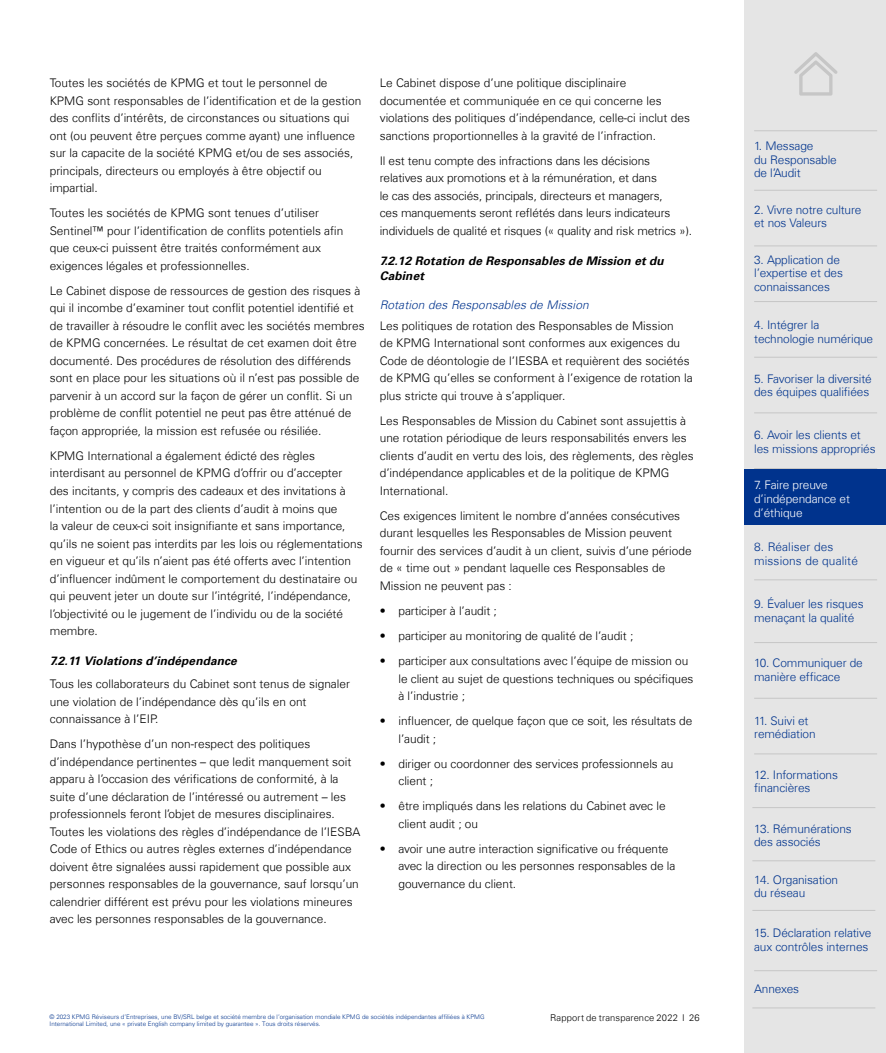
<style>
.page{position:relative;width:886px;height:1053px;background:#fff}
.page>*{position:absolute;margin:0;border:0;box-sizing:border-box;transform-origin:0 0}
.t1{font:300 11.88px/17.5px "Universfor KPMG";color:#000}
.t2{font:300 11.88px/13.8px "Universfor KPMG";letter-spacing:-.01em;color:#00338d}
.t3{font:italic 700 11.88px/15px "Universfor KPMG";letter-spacing:.01em;color:#000}
.t4{font:300 11.88px/13.8px "Universfor KPMG";letter-spacing:-.01em;color:#fff}
.t5{font:italic 300 11.88px "Universfor KPMG";letter-spacing:.01em;color:#00338d}
.t6{font:300 11.88px/13.8px "Universfor KPMG";letter-spacing:.01em;color:#00338d}
.t7{font:300 9.38px "Universfor KPMG";letter-spacing:.015em;color:#000}
.t8{font:300 6.25px/7.5px "Universfor KPMG";color:#00338d}
</style>
<div class="page">
<div style="left:744px;top:0;width:142px;height:1052px;background:#e5e5e5"></div>
<svg style="left:794px;top:52px;width:43px;height:44px"></svg>
<hr style="left:754px;top:130px;width:123px;height:1px;background:#c6c6c6">
<hr style="left:754px;top:190px;width:123px;height:1px;background:#c6c6c6">
<hr style="left:754px;top:245px;width:123px;height:1px;background:#c6c6c6">
<hr style="left:754px;top:357px;width:123px;height:1px;background:#c6c6c6">
<hr style="left:754px;top:301px;width:123px;height:1px;background:#c6c6c6">
<hr style="left:754px;top:412px;width:123px;height:1px;background:#c6c6c6">
<hr style="left:754px;top:468px;width:123px;height:1px;background:#c6c6c6">
<hr style="left:754px;top:524px;width:123px;height:1px;background:#c6c6c6">
<hr style="left:754px;top:579px;width:123px;height:1px;background:#c6c6c6">
<hr style="left:754px;top:642px;width:123px;height:1px;background:#c6c6c6">
<hr style="left:754px;top:698px;width:123px;height:1px;background:#c6c6c6">
<hr style="left:754px;top:753px;width:123px;height:1px;background:#c6c6c6">
<hr style="left:754px;top:970px;width:123px;height:1px;background:#c6c6c6">
<hr style="left:752px;top:1007px;width:123px;height:1px;background:#c6c6c6">
<hr style="left:752px;top:807px;width:123px;height:1px;background:#c6c6c6">
<hr style="left:752px;top:860px;width:123px;height:1px;background:#c6c6c6">
<hr style="left:752px;top:910px;width:123px;height:1px;background:#c6c6c6">
<div style="left:744px;top:469px;width:142px;height:55px;background:#00338d"></div>
<p class="t1" style="left:50px;top:74px;width:313px">Toutes les sociétés de KPMG et tout le personnel de KPMG sont responsables de l’identification et de la gestion des conflits d’intérêts, de circonstances ou situations qui ont (ou peuvent être perçues comme ayant) une influence sur la capacite de la société KPMG et/ou de ses associés, principals, directeurs ou employés à être objectif ou impartial.</p>
<p class="t1" style="left:50px;top:204px;width:295px">Toutes les sociétés de KPMG sont tenues d’utiliser Sentinel™ pour l’identification de conflits potentiels afin que ceux-ci puissent être traités conformément aux exigences légales et professionnelles.</p>
<p class="t1" style="left:50px;top:282px;width:316px">Le Cabinet dispose de ressources de gestion des risques à qui il incombe d’examiner tout conflit potentiel identifié et de travailler à résoudre le conflit avec les sociétés membres de KPMG concernées. Le résultat de cet examen doit être documenté. Des procédures de résolution des différends sont en place pour les situations où il n’est pas possible de parvenir à un accord sur la façon de gérer un conflit. Si un problème de conflit potentiel ne peut pas être atténué de façon appropriée, la mission est refusée ou résiliée.</p>
<p class="t1" style="left:50px;top:447px;width:314px">KPMG International a également édicté des règles interdisant au personnel de KPMG d’offrir ou d’accepter des incitants, y compris des cadeaux et des invitations à l’intention ou de la part des clients d’audit à moins que<br>la valeur de ceux-ci soit insignifiante et sans importance, qu’ils ne soient pas interdits par les lois ou réglementations en vigueur et qu’ils n’aient pas été offerts avec l’intention d’influencer indûment le comportement du destinataire ou qui peuvent jeter un doute sur l’intégrité, l’indépendance, l’objectivité ou le jugement de l’individu ou de la société membre.</p>
<p class="t3" style="left:50px;top:653px;width:189px">7.2.11 Violations d’indépendance</p>
<p class="t1" style="left:50px;top:675px;width:302px">Tous les collaborateurs du Cabinet sont tenus de signaler une violation de l’indépendance dès qu’ils en ont connaissance à l’EIP.</p>
<p class="t1" style="left:50px;top:735px;width:312px">Dans l’hypothèse d’un non-respect des politiques d’indépendance pertinentes – que ledit manquement soit apparu à l’occasion des vérifications de conformité, à la suite d’une déclaration de l’intéressé ou autrement – les professionnels feront l’objet de mesures disciplinaires.<br>Toutes les violations des règles d’indépendance de l’IESBA Code of Ethics ou autres règles externes d’indépendance doivent être signalées aussi rapidement que possible aux personnes responsables de la gouvernance, sauf lorsqu’un calendrier différent est prévu pour les violations mineures avec les personnes responsables de la gouvernance.</p>
<p class="t1" style="left:380px;top:74px;width:312px">Le Cabinet dispose d’une politique disciplinaire documentée et communiquée en ce qui concerne les violations des politiques d’indépendance, celle-ci inclut des sanctions proportionnelles à la gravité de l’infraction.</p>
<p class="t1" style="left:380px;top:152px;width:314px">Il est tenu compte des infractions dans les décisions relatives aux promotions et à la rémunération, et dans<br>le cas des associés, principals, directeurs et managers,<br>ces manquements seront reflétés dans leurs indicateurs individuels de qualité et risques (« quality and risk metrics »).</p>
<p class="t3" style="left:380px;top:253px;width:286px">7.2.12 Rotation de Responsables de Mission et du<br>Cabinet</p>
<p class="t5" style="left:380px;top:297px;width:210px">Rotation des Responsables de Mission</p>
<p class="t1" style="left:380px;top:317px;width:314px">Les politiques de rotation des Responsables de Mission<br>de KPMG International sont conformes aux exigences du Code de déontologie de l’IESBA et requièrent des sociétés de KPMG qu’elles se conforment à l’exigence de rotation la plus stricte qui trouve à s’appliquer.</p>
<p class="t1" style="left:380px;top:412px;width:315px">Les Responsables de Mission du Cabinet sont assujettis à une rotation périodique de leurs responsabilités envers les clients d’audit en vertu des lois, des règlements, des règles d’indépendance applicables et de la politique de KPMG International.</p>
<p class="t1" style="left:380px;top:507px;width:313px">Ces exigences limitent le nombre d’années consécutives durant lesquelles les Responsables de Mission peuvent fournir des services d’audit à un client, suivis d’une période de « time out » pendant laquelle ces Responsables de Mission ne peuvent pas :</p>
<p class="t1" style="left:380px;top:602px;width:119px">• participer à l’audit ;</p>
<p class="t1" style="left:380px;top:627px;width:255px">• participer au monitoring de qualité de l’audit ;</p>
<p class="t1" style="left:398px;top:652px;width:297px;text-indent:-19px">• participer aux consultations avec l’équipe de mission ou le client au sujet de questions techniques ou spécifiques à l’industrie ;</p>
<p class="t1" style="left:398px;top:712px;width:295px;text-indent:-19px">• influencer, de quelque façon que ce soit, les résultats de l’audit ;</p>
<p class="t1" style="left:398px;top:754px;width:277px;text-indent:-19px">• diriger ou coordonner des services professionnels au client ;</p>
<p class="t1" style="left:398px;top:797px;width:269px;text-indent:-19px">• être impliqués dans les relations du Cabinet avec le client audit ; ou</p>
<p class="t1" style="left:398px;top:839px;width:278px;text-indent:-19px">• avoir une autre interaction significative ou fréquente avec la direction ou les personnes responsables de la gouvernance du client.</p>
<p class="t8" style="left:50px;top:1012px;width:436px">© 2023 KPMG Réviseurs d’Entreprises, une BV/SRL belge et société membre de l’organisation mondiale KPMG de sociétés indépendantes affiliées à KPMG<br>International Limited, une « private English company limited by guarantee ». Tous droits réservés.</p>
<p class="t7" style="left:550px;top:1011px;width:151px">Rapport de transparence 2022 I 26</p>
<p class="t2" style="left:754px;top:139px;width:84px">1. Message<br>du Responsable de l’Audit</p>
<p class="t2" style="left:754px;top:202px;width:109px">2. Vivre notre culture et nos Valeurs</p>
<p class="t2" style="left:754px;top:252px;width:90px">3. Application de l’expertise et des connaissances</p>
<p class="t2" style="left:754px;top:317px;width:121px">4. Intégrer la technologie numérique</p>
<p class="t2" style="left:754px;top:371px;width:119px">5. Favoriser la diversité des équipes qualifiées</p>
<p class="t2" style="left:754px;top:428px;width:123px">6. Avoir les clients et les missions appropriés</p>
<p class="t4" style="left:754px;top:478px;width:97px">7. Faire preuve d’indépendance et d’éthique</p>
<p class="t6" style="left:754px;top:539px;width:105px">8. Réaliser des missions de qualité</p>
<p class="t2" style="left:754px;top:596px;width:111px">9. Évaluer les risques menaçant la qualité</p>
<p class="t2" style="left:754px;top:656px;width:110px">10. Communiquer de manière efficace</p>
<p class="t2" style="left:754px;top:713px;width:63px">11. Suivi et remédiation</p>
<p class="t2" style="left:754px;top:767px;width:85px">12. Informations financières</p>
<p class="t2" style="left:754px;top:821px;width:99px">13. Rémunérations des associés</p>
<p class="t2" style="left:754px;top:872px;width:86px">14. Organisation du réseau</p>
<p class="t2" style="left:754px;top:925px;width:119px">15. Déclaration relative aux contrôles internes</p>
<p class="t2" style="left:754px;top:981px;width:47px">Annexes</p>
</div>
